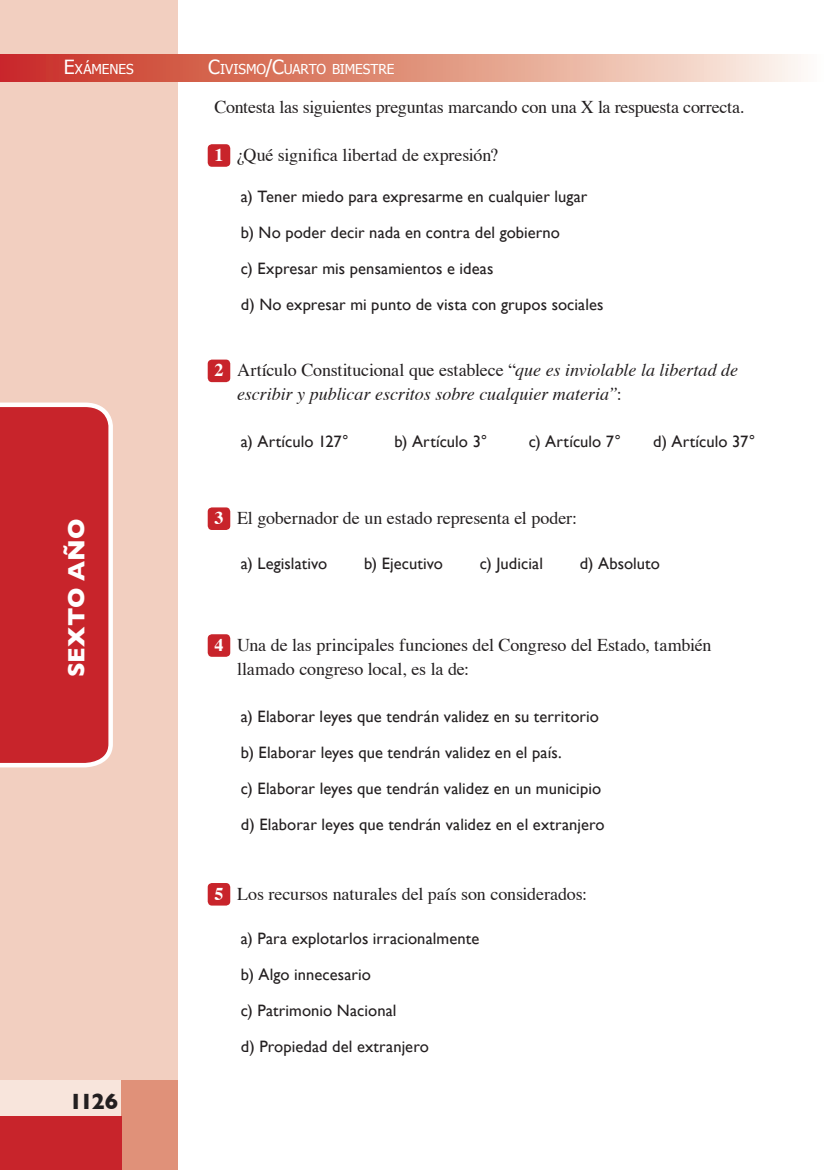
<style>
.page{position:relative;width:830px;height:1170px;background:#fff}
.page>*{position:absolute;margin:0;border:0;box-sizing:border-box;transform-origin:0 0}
.t1{font:700 24px "Gill Sans";color:#fff}
.t2{font:700 22.5px "Gill Sans";color:#231f20}
.t3{font:18px/24px "Times";letter-spacing:-.01em;color:#231f20}
.t4{font:italic 18px/24px "Times";color:#231f20}
.t5{font:16.5px/36px "Gill Sans";letter-spacing:.005em;color:#231f20}
.t6{font:13.65px "Tahoma";letter-spacing:-.01em;color:#fff}
.s1{font-size:19.5px}
.s2{font-weight:700;color:#fff}
.s3{font-weight:700;font-style:normal;color:#fff}
.s4{font-style:normal}
</style>
<div class="page">
<div style="left:0;top:0;width:178px;height:1080px;background:#f2cfc0"></div>
<svg style="left:0;top:54px;width:801px;height:27px;background:#e08f7e"></svg>
<div style="left:0;top:1080px;width:121px;height:36px;background:#f8e5dc"></div>
<div style="left:121px;top:1080px;width:57px;height:89px;background:#e09179"></div>
<div style="left:0;top:1116px;width:121px;height:53px;background:#c8242b"></div>
<svg style="left:0;top:402px;width:113px;height:366px;background:#cb3339"></svg>
<div style="left:207px;top:144px;width:23px;height:23px;background:#c8242b;border-radius:4px"></div>
<div style="left:207px;top:359px;width:23px;height:23px;background:#c8242b;border-radius:4px"></div>
<div style="left:207px;top:507px;width:23px;height:23px;background:#c8242b;border-radius:4px"></div>
<div style="left:207px;top:634px;width:23px;height:22px;background:#c8242b;border-radius:4px"></div>
<div style="left:207px;top:882px;width:23px;height:23px;background:#c8242b;border-radius:4px"></div>
<p class="t6" style="left:64px;top:60px;width:71px"><span class="s1">E</span>XÁMENES</p>
<h1 class="t1" style="left:62px;top:677px;width:160px;rotate:-90deg">sexto año</h1>
<h2 class="t2" style="left:69px;top:1088px;width:50px">1126</h2>
<p class="t6" style="left:208px;top:60px;width:186px"><span class="s1">C</span>IVISMO<span class="s1">/C</span>UARTO BIMESTRE</p>
<p class="t3" style="left:214px;top:96px;width:531px">Contesta las siguientes preguntas marcando con una X la respuesta correcta.</p>
<p class="t3" style="left:214px;top:144px;width:285px"><span class="s2">1</span> ¿Qué significa libertad de expresión?</p>
<p class="t5" style="left:241px;top:178px;width:364px">a) Tener miedo para expresarme en cualquier lugar b) No poder decir nada en contra del gobierno<br>c) Expresar mis pensamientos e ideas<br>d) No expresar mi punto de vista con grupos sociales</p>
<p class="t4" style="left:237px;top:359px;width:502px;text-indent:-22px"><span class="s3">2</span> <span class="s4">Artículo Constitucional que establece “</span>que es inviolable la libertad de escribir y publicar escritos sobre cualquier materia”<span class="s4">:</span></p>
<p class="t5" style="left:241px;top:423px;width:109px">a) Artículo 127°</p>
<p class="t5" style="left:394px;top:423px;width:94px">b) Artículo 3°</p>
<p class="t5" style="left:528px;top:423px;width:94px">c) Artículo 7°</p>
<p class="t5" style="left:653px;top:423px;width:103px">d) Artículo 37°</p>
<p class="t3" style="left:214px;top:507px;width:364px"><span class="s2">3</span> El gobernador de un estado representa el poder:</p>
<p class="t5" style="left:241px;top:545px;width:88px">a) Legislativo</p>
<p class="t5" style="left:364px;top:545px;width:80px">b) Ejecutivo</p>
<p class="t5" style="left:479px;top:545px;width:65px">c) Judicial</p>
<p class="t5" style="left:579px;top:545px;width:82px">d) Absoluto</p>
<p class="t3" style="left:237px;top:634px;width:476px;text-indent:-22px"><span class="s2">4</span> Una de las principales funciones del Congreso del Estado, también llamado congreso local, es la de:</p>
<p class="t5" style="left:241px;top:698px;width:365px">a) Elaborar leyes que tendrán validez en su territorio b) Elaborar leyes que tendrán validez en el país.<br>c) Elaborar leyes que tendrán validez en un municipio d) Elaborar leyes que tendrán validez en el extranjero</p>
<p class="t3" style="left:214px;top:882px;width:374px"><span class="s2">5</span> Los recursos naturales del país son considerados:</p>
<p class="t5" style="left:241px;top:920px;width:240px">a) Para explotarlos irracionalmente b) Algo innecesario<br>c) Patrimonio Nacional<br>d) Propiedad del extranjero</p>
</div>
